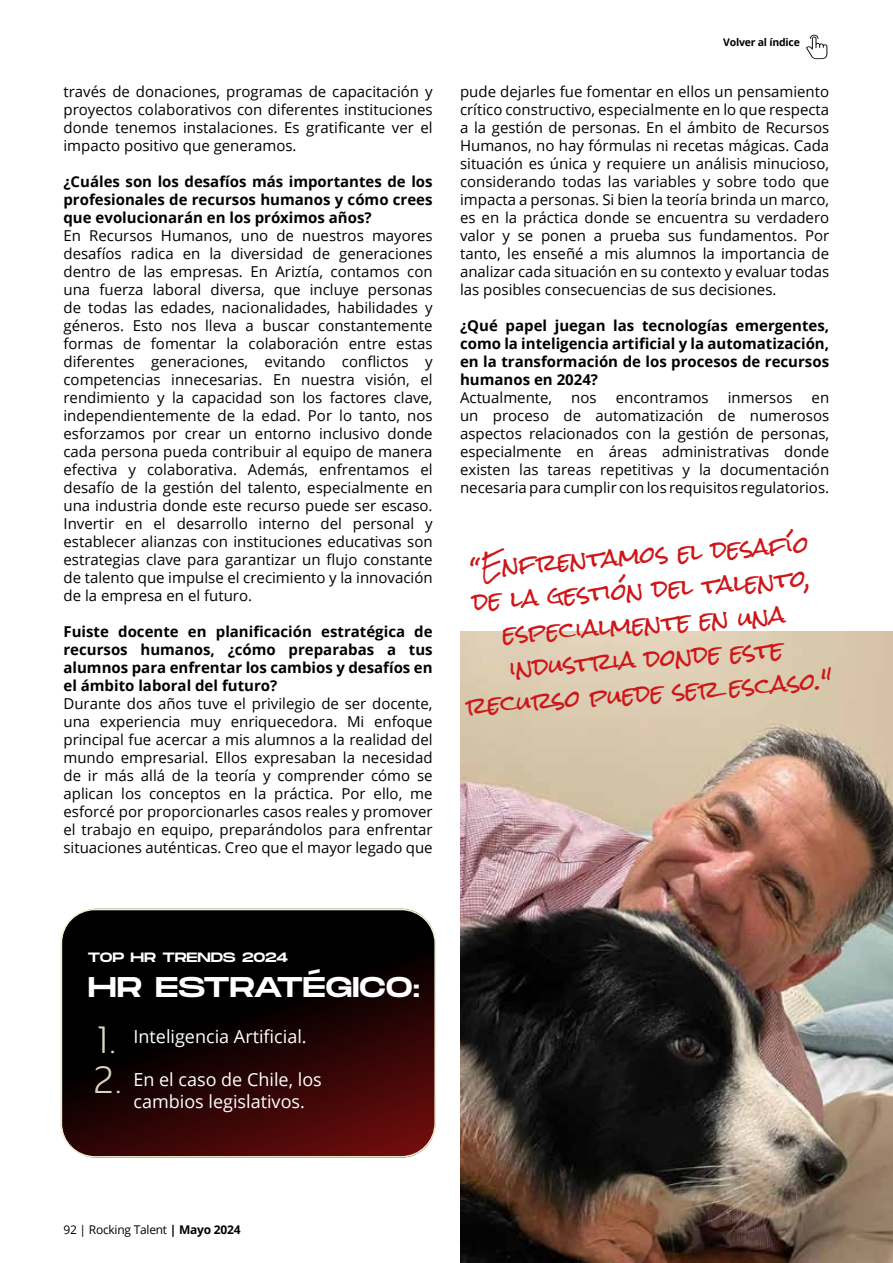
<style>
.page{position:relative;width:893px;height:1263px;background:#fff}
.page>*{position:absolute;margin:0;border:0;box-sizing:border-box;transform-origin:0 0}
.t1{font:37.5px/39.9px "Ainslie Sans Nor Boo";color:#dbd4c2}
.t2{font:28.5px "Monument Extended";letter-spacing:-.015em;color:#fff}
.t3{font:22.5px/34.5px "Rock Salt";color:#cd1719;text-align:center}
.t4{font:18px/21.6px "Open Sans";color:#fff}
.t5{font:15px/18px "Open Sans";color:#000;text-align:justify}
.t6{font:700 15px/18px "Open Sans";color:#000;text-align:justify}
.t7{font:13.5px "Monument Extended";letter-spacing:-.015em;color:#fff}
.t8{font:12px "Open Sans";letter-spacing:-.02em;color:#000}
.t9{font:700 10.5px "Open Sans";letter-spacing:-.02em;color:#000}
.s1{font-weight:700}
</style>
<div class="page">
<img style="left:460px;top:631px;width:433px;height:632px">
<svg style="left:61px;top:909px;width:374px;height:248px;background:#1a0303"></svg>
<div style="left:60px;top:909px;width:376px;height:248px;border:2px solid #edf1ce;border-radius:34px"></div>
<svg style="left:806px;top:35px;width:21px;height:24px"></svg>
<p class="t5" style="left:63px;top:82px;width:371px">través de donaciones, programas de capacitación y proyectos colaborativos con diferentes instituciones donde tenemos instalaciones. Es gratificante ver el impacto positivo que generamos.</p>
<p class="t6" style="left:63px;top:172px;width:371px">¿Cuáles son los desafíos más importantes de los profesionales de recursos humanos y cómo crees que evolucionarán en los próximos años?</p>
<p class="t5" style="left:63px;top:226px;width:371px">En Recursos Humanos, uno de nuestros mayores desafíos radica en la diversidad de generaciones dentro de las empresas. En Ariztía, contamos con una fuerza laboral diversa, que incluye personas de todas las edades, nacionalidades, habilidades y géneros. Esto nos lleva a buscar constantemente formas de fomentar la colaboración entre estas diferentes generaciones, evitando conflictos y competencias innecesarias. En nuestra visión, el rendimiento y la capacidad son los factores clave, independientemente de la edad. Por lo tanto, nos esforzamos por crear un entorno inclusivo donde cada persona pueda contribuir al equipo de manera efectiva y colaborativa. Además, enfrentamos el desafío de la gestión del talento, especialmente en una industria donde este recurso puede ser escaso.<br>Invertir en el desarrollo interno del personal y establecer alianzas con instituciones educativas son estrategias clave para garantizar un flujo constante de talento que impulse el crecimiento y la innovación de la empresa en el futuro.</p>
<p class="t6" style="left:63px;top:622px;width:371px">Fuiste docente en planificación estratégica de recursos humanos, ¿cómo preparabas a tus alumnos para enfrentar los cambios y desafíos en el ámbito laboral del futuro?</p>
<p class="t5" style="left:63px;top:694px;width:371px">Durante dos años tuve el privilegio de ser docente, una experiencia muy enriquecedora. Mi enfoque principal fue acercar a mis alumnos a la realidad del mundo empresarial. Ellos expresaban la necesidad de ir más allá de la teoría y comprender cómo se aplican los conceptos en la práctica. Por ello, me esforcé por proporcionarles casos reales y promover el trabajo en equipo, preparándolos para enfrentar situaciones auténticas. Creo que el mayor legado que</p>
<p class="t9" style="left:723px;top:35px;width:78px">Volver al índice</p>
<p class="t5" style="left:460px;top:82px;width:371px">pude dejarles fue fomentar en ellos un pensamiento crítico constructivo, especialmente en lo que respecta a la gestión de personas. En el ámbito de Recursos Humanos, no hay fórmulas ni recetas mágicas. Cada situación es única y requiere un análisis minucioso, considerando todas las variables y sobre todo que impacta a personas. Si bien la teoría brinda un marco, es en la práctica donde se encuentra su verdadero valor y se ponen a prueba sus fundamentos. Por tanto, les enseñé a mis alumnos la importancia de analizar cada situación en su contexto y evaluar todas las posibles consecuencias de sus decisiones.</p>
<p class="t6" style="left:460px;top:316px;width:371px">¿Qué papel juegan las tecnologías emergentes, como la inteligencia artificial y la automatización, en la transformación de los procesos de recursos humanos en 2024?</p>
<p class="t5" style="left:460px;top:388px;width:94px">Actualmente,</p>
<p class="t5" style="left:571px;top:388px;width:27px">nos</p>
<p class="t5" style="left:616px;top:388px;width:94px">encontramos</p>
<p class="t5" style="left:728px;top:388px;width:66px">inmersos</p>
<p class="t5" style="left:460px;top:388px;width:371px;text-indent:351px">en un proceso de automatización de numerosos aspectos relacionados con la gestión de personas, especialmente en áreas administrativas donde existen las tareas repetitivas y la documentación necesaria para cumplir con los requisitos regulatorios.</p>
<h3 class="t3" style="left:455px;top:552px;width:368px;rotate:-4deg">“Enfrentamos el desafío de la gestión del talento, especialmente en una industria donde este recurso puede ser escaso."</h3>
<p class="t7" style="left:88px;top:948px;width:202px">TOP HR TRENDS 2024</p>
<h2 class="t2" style="left:88px;top:966px;width:334px">HR ESTRATÉGICO:</h2>
<h1 class="t1" style="left:93px;top:1020px;width:31px">1.<br>2.</h1>
<p class="t4" style="left:133px;top:1025px;width:175px">Inteligencia Artificial.</p>
<p class="t4" style="left:133px;top:1068px;width:190px">En el caso de Chile, los cambios legislativos.</p>
<p class="t8" style="left:63px;top:1221px;width:179px">92 | Rocking Talent <span class="s1">| Mayo 2024</span></p>
</div>
